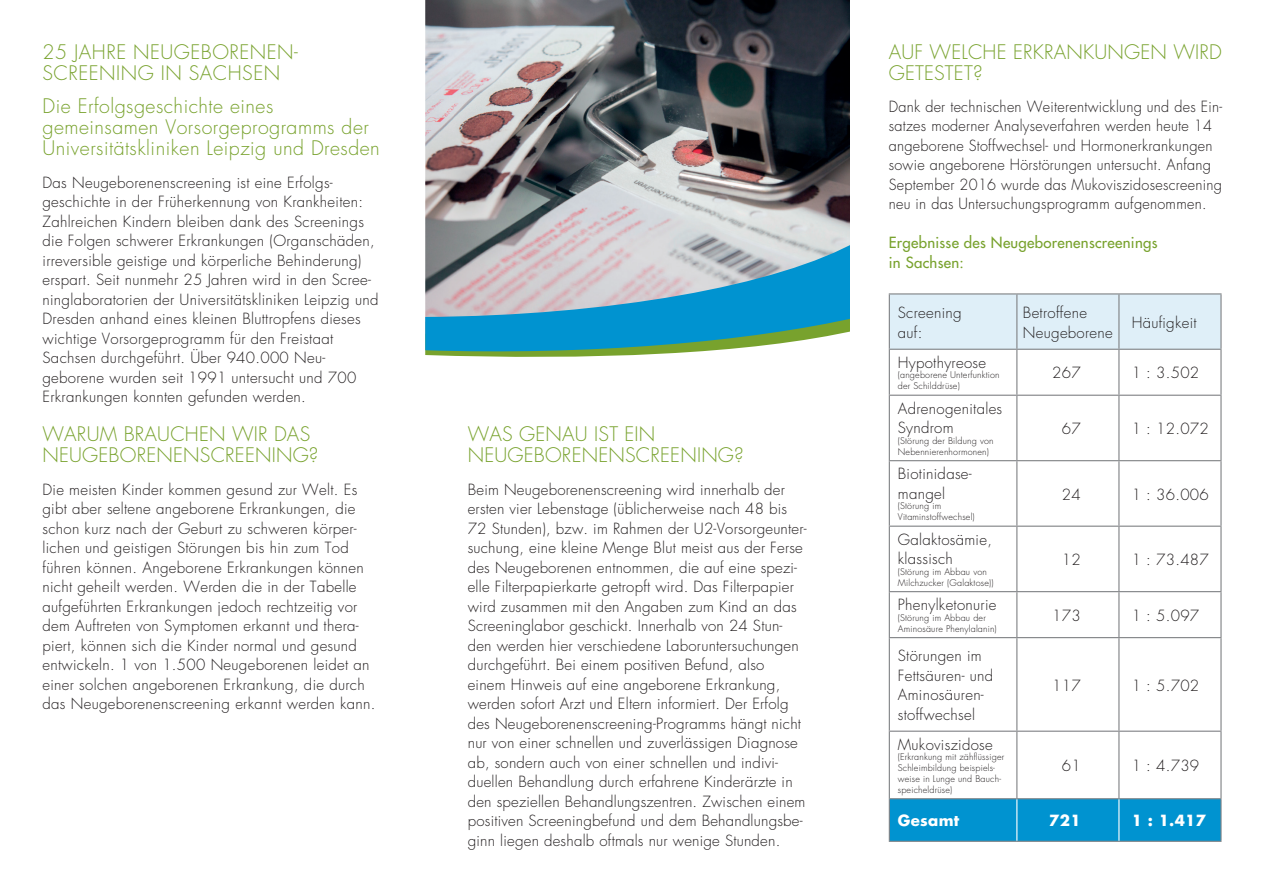
<style>
.page{position:relative;width:1263px;height:893px;background:#fff}
.page>*{position:absolute;margin:0;border:0;box-sizing:border-box;transform-origin:0 0}
.t1{font:300 19.5px/21px "Futura Std";letter-spacing:.025em;color:#78a22d}
.t2{font:300 15px/19.5px "Futura Std";letter-spacing:.02em;color:#231f20}
.t3{font:300 15px/19.5px "Futura Std";letter-spacing:.02em;color:#231f20;scale:.96 1}
.t4{font:500 15px/19.5px "Futura Std";letter-spacing:.02em;color:#78a22d}
.t5{font:700 15px "Futura Std";letter-spacing:.02em;color:#fff}
.t6{font:300 9px/10.8px "Futura Std";letter-spacing:.02em;color:#231f20}
</style>
<div class="page">
<div style="left:890px;top:294px;width:330px;height:55px;background:#dfeff8"></div>
<div style="left:890px;top:799px;width:330px;height:42px;background:#0093d0"></div>
<hr style="left:889px;top:293px;width:128px;height:1px;background:#808285">
<hr style="left:889px;top:294px;width:1px;height:55px;background:#808285">
<hr style="left:1017px;top:293px;width:102px;height:1px;background:#808285">
<hr style="left:1016px;top:294px;width:1px;height:55px;background:#808285">
<hr style="left:1119px;top:293px;width:102px;height:1px;background:#808285">
<hr style="left:1118px;top:294px;width:1px;height:55px;background:#808285">
<hr style="left:1220px;top:294px;width:1px;height:55px;background:#808285">
<hr style="left:889px;top:349px;width:128px;height:1px;background:#808285">
<hr style="left:889px;top:350px;width:1px;height:45px;background:#808285">
<hr style="left:1017px;top:349px;width:102px;height:1px;background:#808285">
<hr style="left:1016px;top:350px;width:1px;height:45px;background:#808285">
<hr style="left:1119px;top:349px;width:102px;height:1px;background:#808285">
<hr style="left:1118px;top:350px;width:1px;height:45px;background:#808285">
<hr style="left:1220px;top:350px;width:1px;height:45px;background:#808285">
<hr style="left:889px;top:395px;width:128px;height:1px;background:#808285">
<hr style="left:889px;top:396px;width:1px;height:64px;background:#808285">
<hr style="left:1017px;top:395px;width:102px;height:1px;background:#808285">
<hr style="left:1016px;top:396px;width:1px;height:64px;background:#808285">
<hr style="left:1119px;top:395px;width:102px;height:1px;background:#808285">
<hr style="left:1118px;top:396px;width:1px;height:64px;background:#808285">
<hr style="left:1220px;top:396px;width:1px;height:64px;background:#808285">
<hr style="left:889px;top:460px;width:128px;height:1px;background:#808285">
<hr style="left:889px;top:461px;width:1px;height:65px;background:#808285">
<hr style="left:1017px;top:460px;width:102px;height:1px;background:#808285">
<hr style="left:1016px;top:461px;width:1px;height:65px;background:#808285">
<hr style="left:1119px;top:460px;width:102px;height:1px;background:#808285">
<hr style="left:1118px;top:461px;width:1px;height:65px;background:#808285">
<hr style="left:1220px;top:461px;width:1px;height:65px;background:#808285">
<hr style="left:889px;top:526px;width:128px;height:1px;background:#808285">
<hr style="left:889px;top:527px;width:1px;height:64px;background:#808285">
<hr style="left:1017px;top:526px;width:102px;height:1px;background:#808285">
<hr style="left:1016px;top:527px;width:1px;height:64px;background:#808285">
<hr style="left:1119px;top:526px;width:102px;height:1px;background:#808285">
<hr style="left:1118px;top:527px;width:1px;height:64px;background:#808285">
<hr style="left:1220px;top:527px;width:1px;height:64px;background:#808285">
<hr style="left:889px;top:591px;width:128px;height:1px;background:#808285">
<hr style="left:889px;top:592px;width:1px;height:45px;background:#808285">
<hr style="left:1017px;top:591px;width:102px;height:1px;background:#808285">
<hr style="left:1016px;top:592px;width:1px;height:45px;background:#808285">
<hr style="left:1119px;top:591px;width:102px;height:1px;background:#808285">
<hr style="left:1118px;top:592px;width:1px;height:45px;background:#808285">
<hr style="left:1220px;top:592px;width:1px;height:45px;background:#808285">
<hr style="left:889px;top:637px;width:128px;height:1px;background:#808285">
<hr style="left:889px;top:638px;width:1px;height:93px;background:#808285">
<hr style="left:1017px;top:637px;width:102px;height:1px;background:#808285">
<hr style="left:1016px;top:638px;width:1px;height:93px;background:#808285">
<hr style="left:1119px;top:637px;width:102px;height:1px;background:#808285">
<hr style="left:1118px;top:638px;width:1px;height:93px;background:#808285">
<hr style="left:1220px;top:638px;width:1px;height:93px;background:#808285">
<hr style="left:889px;top:731px;width:128px;height:1px;background:#808285">
<hr style="left:889px;top:732px;width:1px;height:66px;background:#808285">
<hr style="left:1017px;top:731px;width:102px;height:1px;background:#808285">
<hr style="left:1016px;top:732px;width:1px;height:66px;background:#808285">
<hr style="left:1119px;top:731px;width:102px;height:1px;background:#808285">
<hr style="left:1118px;top:732px;width:1px;height:66px;background:#808285">
<hr style="left:1220px;top:732px;width:1px;height:66px;background:#808285">
<hr style="left:889px;top:798px;width:128px;height:1px;background:#808285">
<hr style="left:1017px;top:798px;width:102px;height:1px;background:#808285">
<hr style="left:1119px;top:798px;width:102px;height:1px;background:#808285">
<hr style="left:889px;top:841px;width:128px;height:1px;background:#808285">
<hr style="left:1017px;top:841px;width:102px;height:1px;background:#808285">
<hr style="left:1119px;top:841px;width:102px;height:1px;background:#808285">
<hr style="left:1016px;top:799px;width:1px;height:42px;background:#fff">
<hr style="left:1118px;top:799px;width:1px;height:42px;background:#fff">
<hr style="left:889px;top:799px;width:1px;height:42px;background:#808285">
<hr style="left:1220px;top:799px;width:1px;height:42px;background:#808285">
<img style="left:425px;top:0;width:425px;height:240px">
<svg style="left:425px;top:240px;width:425px;height:116px;background:#72adbf"></svg>
<h1 class="t1" style="left:43px;top:42px;width:257px">25 Jahre N eugeborenen&shy;screening in Sachsen</h1>
<h1 class="t1" style="left:43px;top:96px;width:339px">Die Erfolgsgeschichte eines gemeinsamen Vorsorgeprogramms der<br>Universitätskliniken Leipzig und Dresden</h1>
<p class="t2" style="left:43px;top:173px;width:337px">Das Neugeborenenscreening ist eine Erfolgs&shy;geschichte in der Früherkennung von Krankheiten:<br>Zahlreichen Kindern bleiben dank des Screenings die Folgen schwerer Erkrankungen (Organschäden, irreversible geistige und körperliche Behinderung) erspart. Seit nunmehr 25 Jahren wird in den Scree&shy;ninglaboratorien der Universitätskliniken Leipzig und Dresden anhand eines kleinen Bluttropfens dieses wichtige Vorsorgeprogramm für den Freistaat Sachsen durchgeführt. Über 940.000 Neu&shy;geborene wurden seit 1991 untersucht und 700<br>Erkrankungen konnten gefunden werden.</p>
<h1 class="t1" style="left:43px;top:424px;width:278px">Warum brauchen wi r das<br>Neugeborenenscreening?</h1>
<p class="t2" style="left:43px;top:480px;width:334px">Die meisten Kinder kommen gesund zur Welt. Es gibt aber seltene angeborene Erkrankungen, die schon kurz nach der Geburt zu schweren körper&shy;lichen und geistigen Störungen bis hin zum Tod führen können. Angeborene Erkrankungen können nicht geheilt werden. Werden die in der Tabelle aufgeführten Erkrankungen jedoch rechtzeitig vor dem Auftreten von Symptomen erkannt und thera&shy;piert, können sich die Kinder normal und gesund entwickeln. 1 von 1.500 Neugeborenen leidet an einer solchen angeborenen Erkrankung, die durch das Neugeborenenscreening erkannt werden kann.</p>
<h1 class="t1" style="left:468px;top:424px;width:278px">Was genau ist ein<br>Neugeborenenscreening?</h1>
<p class="t2" style="left:468px;top:480px;width:340px">Beim Neugeborenenscreening wird innerhalb der ersten vier Lebenstage (üblicherweise nach 48 bis 72 Stunden), bzw. im Rahmen der U2-Vorsorgeunter&shy;suchung, eine kleine Menge Blut meist aus der Ferse des Neugeborenen entnommen, die auf eine spezi&shy;elle Filterpapierkarte getropft wird. Das Filterpapier wird zusammen mit den Angaben zum Kind an das Screeninglabor geschickt. Innerhalb von 24 Stun&shy;den werden hier verschiedene Laboruntersuchungen durchgeführt. Bei einem positiven Befund, also<br>einem H inweis auf eine angeborene Erkrankung, werden sofort Arzt und Eltern informiert. Der Erfolg des Neugeborenenscreening-Programms hängt nicht nur von einer schnellen und zuverlässigen Diagnose ab, sondern auch von einer schnellen und indivi&shy;duellen Behandlung durch erfahrene Kinderärzte in den speziellen Behandlungszentren. Zwischen einem positiven Screeningbefund und dem Behandlungsbe&shy;ginn liegen deshalb oftmals nur wenige Stunden.</p>
<h1 class="t1" style="left:889px;top:42px;width:332px">Auf Welche Erkranku ngen wi rd<br>Getestet?</h1>
<p class="t3" style="left:889px;top:97px;width:349px">Dank der technischen Weiterentwicklung und des Ein&shy;satzes moderner Analyseverfahren werden heute 14 angeborene Stoffwechsel- und Hormonerkrankungen sowie angeborene Hörstörungen untersucht. Anfang September 2016 wurde das Mukoviszidosescreening neu in das Untersuchungsprogramm aufgenommen.</p>
<p class="t4" style="left:889px;top:233px;width:270px">Ergebnisse des Neugeborenenscreenings in Sachsen:</p>
<p class="t2" style="left:898px;top:303px;width:65px">Screening auf:</p>
<p class="t2" style="left:1023px;top:303px;width:91px">Betroffene<br>Neugeborene</p>
<p class="t2" style="left:1132px;top:313px;width:66px">Häufigkeit</p>
<p class="t2" style="left:898px;top:353px;width:90px">Hypothyreose</p>
<p class="t6" style="left:898px;top:370px;width:103px">(angeborene Unterfunktion der Schilddrüse)</p>
<p class="t2" style="left:1052px;top:364px;width:30px">267</p>
<p class="t2" style="left:1132px;top:364px;width:69px">1 : 3.502</p>
<p class="t2" style="left:898px;top:399px;width:106px">Adrenogenitales<br>Syndrom</p>
<p class="t6" style="left:898px;top:435px;width:97px">(Störung der Bildung von<br>Nebennierenhormonen)</p>
<p class="t2" style="left:1062px;top:419px;width:20px">67</p>
<p class="t2" style="left:1132px;top:419px;width:79px">1 : 12.072</p>
<p class="t2" style="left:898px;top:464px;width:75px">Biotinidase&shy;mangel</p>
<p class="t6" style="left:898px;top:501px;width:78px">(Störung im<br>Vitaminstoffwechsel)</p>
<p class="t2" style="left:898px;top:530px;width:96px">Galaktosämie, klassisch</p>
<p class="t6" style="left:898px;top:566px;width:97px">(Störung im Abbau von<br>Milchzucker (Galaktose))</p>
<p class="t2" style="left:1062px;top:485px;width:20px">24</p>
<p class="t2" style="left:1132px;top:485px;width:79px">1 : 36.006</p>
<p class="t2" style="left:1062px;top:550px;width:20px">12</p>
<p class="t2" style="left:1132px;top:550px;width:79px">1 : 73.487</p>
<p class="t2" style="left:898px;top:595px;width:100px">Phenylketonurie</p>
<p class="t6" style="left:898px;top:612px;width:100px">(Störung im Abbau der<br>Aminosäure Phenylalanin)</p>
<p class="t2" style="left:1052px;top:606px;width:30px">173</p>
<p class="t2" style="left:1132px;top:606px;width:69px">1 : 5.097</p>
<p class="t2" style="left:898px;top:647px;width:97px">Störungen im<br>Fettsäuren- und<br>Aminosäuren&shy;stoffwechsel</p>
<p class="t2" style="left:1052px;top:676px;width:30px">117</p>
<p class="t2" style="left:1132px;top:676px;width:69px">1 : 5.702</p>
<p class="t2" style="left:898px;top:735px;width:96px">Mukoviszidose</p>
<p class="t6" style="left:898px;top:752px;width:108px">(Erkrankung mit zähflüssiger<br>Schleimbildung beispiels&shy;weise in Lunge und Bauch&shy;speicheldrüse)</p>
<p class="t2" style="left:1062px;top:756px;width:20px">61</p>
<p class="t2" style="left:1132px;top:756px;width:69px">1 : 4.739</p>
<p class="t5" style="left:898px;top:811px;width:63px">Gesamt</p>
<p class="t5" style="left:1049px;top:811px;width:33px">721</p>
<p class="t5" style="left:1132px;top:811px;width:76px">1 : 1.417</p>
</div>
